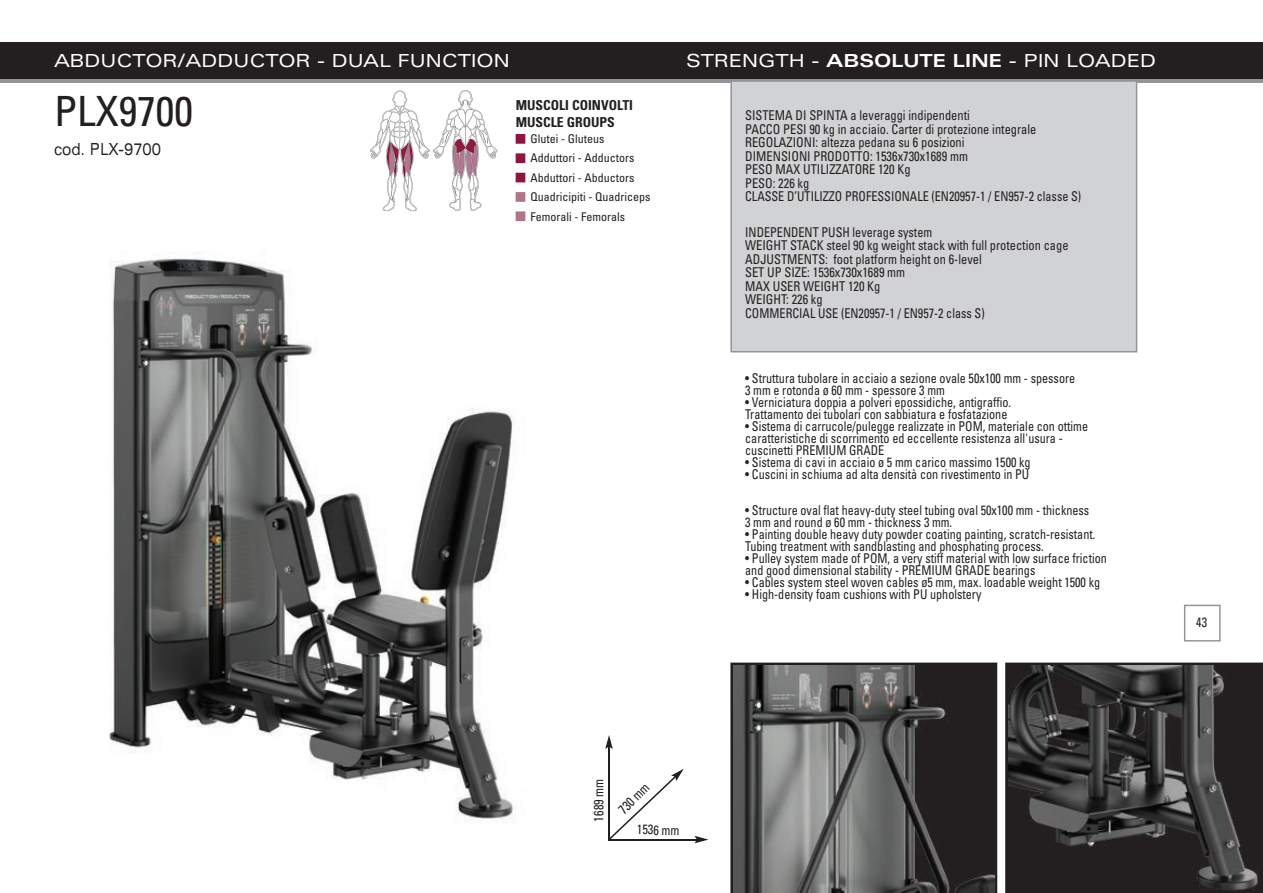
<style>
.page{position:relative;width:1263px;height:893px;background:#fff}
.page>*{position:absolute;margin:0;border:0;box-sizing:border-box;transform-origin:0 0}
.t1{font:condensed 41.7px "Univers LT Std";color:#231f20}
.t2{font:expanded 18px "Univers LT Std";color:#fff}
.t3{font:expanded 16.65px "Univers LT Std";color:#231f20;scale:.75 1}
.t4{font:700 condensed 13.65px/16.5px "Univers LT Std";color:#231f20}
.t5{font:condensed 13.5px/12px "Univers LT Std";color:#231f20;scale:.9 1}
.t6{font:condensed 13.5px/13.5px "Univers LT Std";color:#231f20;scale:.92 1}
.t7{font:condensed 12px/19.5px "Univers LT Std";color:#231f20}
.s1{font-weight:700}
</style>
<div class="page">
<div style="left:0;top:43px;width:1263px;height:38px;background:#231f20"></div>
<svg style="left:1005px;top:663px;width:258px;height:230px"></svg>
<img style="left:1008px;top:666px;width:255px;height:227px">
<svg style="left:730px;top:663px;width:267px;height:230px;background:#333031"></svg>
<img style="left:733px;top:666px;width:261px;height:227px">
<svg style="left:1184px;top:605px;width:37px;height:36px"></svg>
<hr style="left:0;top:79px;width:1263px;height:3px;background:#939598">
<img style="left:109px;top:218px;width:417px;height:603px">
<svg style="left:610px;top:769px;width:74px;height:70px"></svg>
<hr style="left:608px;top:746px;width:2px;height:94px;background:#231f20">
<svg style="left:605px;top:735px;width:8px;height:14px"></svg>
<hr style="left:608px;top:839px;width:89px;height:1px;background:#231f20">
<svg style="left:695px;top:836px;width:13px;height:7px"></svg>
<div style="left:730px;top:82px;width:407px;height:270px;background:#d1d2d4"></div>
<svg style="left:370px;top:90px;width:128px;height:121px"></svg>
<div style="left:516px;top:134px;width:9px;height:10px;background:#8e1441"></div>
<div style="left:516px;top:153px;width:9px;height:10px;background:#8e1441"></div>
<div style="left:516px;top:173px;width:9px;height:9px;background:#8e1441"></div>
<div style="left:516px;top:192px;width:9px;height:10px;background:#b0758b"></div>
<div style="left:516px;top:211px;width:9px;height:10px;background:#b0758b"></div>
<h2 class="t2" style="left:54px;top:50px;width:457px">ABDUCTOR/ADDUCTOR - DUAL FUNCTION</h2>
<h1 class="t1" style="left:54px;top:95px;width:140px">PLX9700</h1>
<p class="t3" style="left:54px;top:139px;width:144px">cod. PLX-9700</p>
<p class="t4" style="left:516px;top:97px;width:119px">MUSCOLI COINVOLTI<br>MUSCLE GROUPS</p>
<p class="t7" style="left:530px;top:130px;width:121px">Glutei - Gluteus<br>Adduttori - Adductors<br>Abduttori - Abductors<br>Quadricipiti - Quadriceps<br>Femorali - Femorals</p>
<h2 class="t2" style="left:686px;top:50px;width:471px">STRENGTH - <span class="s1">ABSOLUTE LINE</span> - PIN LOADED</h2>
<p class="t6" style="left:745px;top:110px;width:367px">SISTEMA DI SPINTA a leveraggi indipendenti<br>PACCO PESI 90 kg in acciaio. Carter di protezione integrale REGOLAZIONI: altezza pedana su 6 posizioni<br>DIMENSIONI PRODOTTO: 1536x730x1689 mm<br>PESO MAX UTILIZZATORE 120 Kg<br>PESO: 226 kg<br>CLASSE D’UTILIZZO PROFESSIONALE (EN20957-1 / EN957-2 classe S)</p>
<p class="t5" style="left:745px;top:226px;width:361px;line-height:13.5px">INDEPENDENT PUSH leverage system<br>WEIGHT STACK steel 90 kg weight stack with full protection cage ADJUSTMENTS: foot platform height on 6-level<br>SET UP SIZE: 1536x730x1689 mm<br>MAX USER WEIGHT 120 Kg<br>WEIGHT: 226 kg<br>COMMERCIAL USE (EN20957-1 / EN957-2 class S)</p>
<p class="t5" style="left:745px;top:374px;width:368px">• Struttura tubolare in acciaio a sezione ovale 50x100 mm - spessore<br>3 mm e rotonda ø 60 mm - spessore 3 mm</p>
<p class="t5" style="left:745px;top:398px;width:297px">• Verniciatura doppia a polveri epossidiche, antigraffio.<br>Trattamento dei tubolari con sabbiatura e fosfatazione</p>
<p class="t5" style="left:745px;top:422px;width:382px">• Sistema di carrucole/pulegge realizzate in POM, materiale con ottime caratteristiche di scorrimento ed eccellente resistenza all'usura - cuscinetti PREMIUM GRADE</p>
<p class="t5" style="left:745px;top:458px;width:319px">• Sistema di cavi in acciaio ø 5 mm carico massimo 1500 kg</p>
<p class="t5" style="left:745px;top:470px;width:317px">• Cuscini in schiuma ad alta densità con rivestimento in PU</p>
<p class="t5" style="left:745px;top:506px;width:384px">• Structure oval flat heavy-duty steel tubing oval 50x100 mm - thickness<br>3 mm and round ø 60 mm - thickness 3 mm.</p>
<p class="t5" style="left:745px;top:530px;width:391px">• Painting double heavy duty powder coating painting, scratch-resistant.<br>Tubing treatment with sandblasting and phosphating process.</p>
<p class="t5" style="left:745px;top:554px;width:403px">• Pulley system made of POM, a very stiff material with low surface friction and good dimensional stability - PREMIUM GRADE bearings</p>
<p class="t5" style="left:745px;top:578px;width:396px">• Cables system steel woven cables ø5 mm, max. loadable weight 1500 kg</p>
<p class="t5" style="left:745px;top:590px;width:264px">• High-density foam cushions with PU upholstery</p>
<p class="t5" style="left:1196px;top:617px;width:13px">43</p>
<p class="t6" style="left:593px;top:821px;width:48px;rotate:-90deg">1689 mm</p>
<p class="t6" style="left:617px;top:807px;width:42px;rotate:-45deg">730 mm</p>
<p class="t6" style="left:637px;top:824px;width:48px;rotate:1deg">1536 mm</p>
</div>
